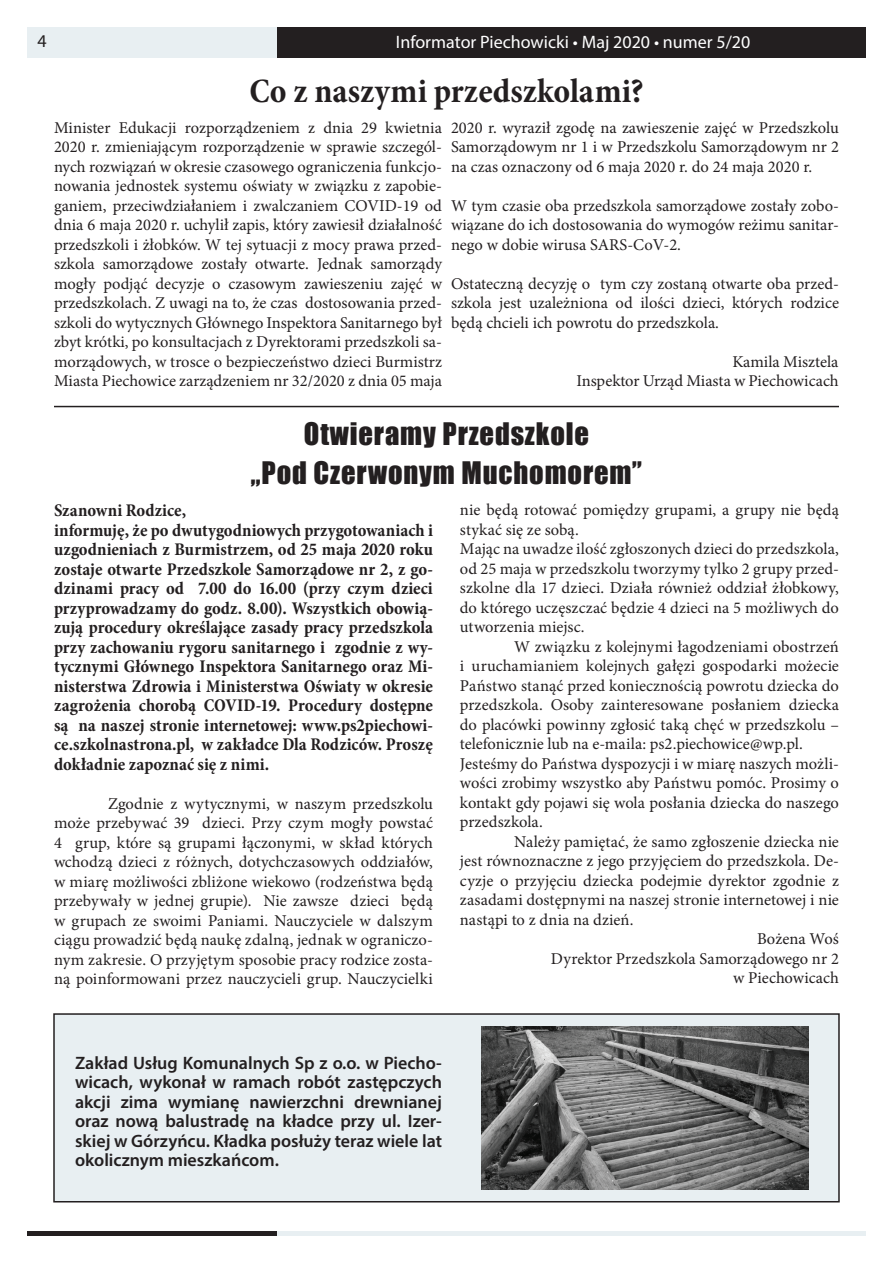
<style>
.page{position:relative;width:893px;height:1263px;background:#fff}
.page>*{position:absolute;margin:0;border:0;box-sizing:border-box;transform-origin:0 0}
.t1{font:700 condensed 34.5px "Minion Pro";letter-spacing:.005em;color:#231f20}
.t2{font:28.5px/39px "Impact";letter-spacing:.03em;color:#231f20;text-align:center}
.t3{font:700 condensed 18px/19.5px "Minion Pro";color:#231f20}
.t4{font:600 18px/19.5px "Myriad Pro";color:#231f20;text-align:justify}
.t5{font:18px "Myriad Pro";color:#fff}
.t6{font:18px "Myriad Pro";color:#231f20}
.t7{font:16.5px/19.5px "Minion Pro";color:#231f20;text-align:justify}
</style>
<div class="page">
<div style="left:276px;top:27px;width:590px;height:30px;background:#231f20"></div>
<div style="left:27px;top:27px;width:249px;height:30px;background:#e8eff2"></div>
<div style="left:276px;top:1231px;width:590px;height:5px;background:#e8eff2"></div>
<div style="left:27px;top:1231px;width:249px;height:5px;background:#231f20"></div>
<div style="left:54px;top:1014px;width:785px;height:188px;background:#e8eff2"></div>
<div style="left:53px;top:1013px;width:787px;height:189px;border:2px solid #231f20"></div>
<img style="left:481px;top:1026px;width:328px;height:164px">
<hr style="left:54px;top:406px;width:785px;height:1px;background:#231f20">
<p class="t6" style="left:38px;top:30px;width:11px">4</p>
<p class="t5" style="left:396px;top:31px;width:356px">Informator Piechowicki • Maj 2020 • numer 5/20</p>
<h1 class="t1" style="left:249px;top:68px;width:396px">Co z naszymi przedszkolami?</h1>
<p class="t7" style="left:54px;top:118px;width:390px">Minister Edukacji rozporządzeniem z dnia 29 kwietnia 2020 r. zmieniającym rozporządzenie w sprawie szczegól&shy;nych rozwiązań w okresie czasowego ograniczenia funkcjo&shy;nowania jednostek systemu oświaty w związku z zapobie&shy;ganiem, przeciwdziałaniem i zwalczaniem COVID-19 od dnia 6 maja 2020 r. uchylił zapis, który zawiesił działalność przedszkoli i żłobków. W tej sytuacji z mocy prawa przed&shy;szkola samorządowe zostały otwarte. Jednak samorządy mogły podjąć decyzje o czasowym zawieszeniu zajęć w przedszkolach. Z uwagi na to, że czas dostosowania przed&shy;szkoli do wytycznych Głównego Inspektora Sanitarnego był zbyt krótki, po konsultacjach z Dyrektorami przedszkoli sa&shy;morządowych, w trosce o bezpieczeństwo dzieci Burmistrz Miasta Piechowice zarządzeniem nr 32/2020 z dnia 05 maja</p>
<p class="t7" style="left:451px;top:118px;width:389px">2020 r. wyraził zgodę na zawieszenie zajęć w Przedszkolu Samorządowym nr 1 i w Przedszkolu Samorządowym nr 2 na czas oznaczony od 6 maja 2020 r. do 24 maja 2020 r.</p>
<p class="t7" style="left:451px;top:196px;width:389px">W tym czasie oba przedszkola samorządowe zostały zobo&shy;wiązane do ich dostosowania do wymogów reżimu sanitar&shy;nego w dobie wirusa SARS-CoV-2.</p>
<p class="t7" style="left:451px;top:274px;width:389px">Ostateczną decyzję o tym czy zostaną otwarte oba przed&shy;szkola jest uzależniona od ilości dzieci, których rodzice będą chcieli ich powrotu do przedszkola.</p>
<p class="t7" style="left:576px;top:352px;width:264px;text-align:right">Kamila Misztela<br>Inspektor Urząd Miasta w Piechowicach</p>
<h2 class="t2" style="left:251px;top:413px;width:393px">Otwieramy Przedszkole<br>„Pod Czerwonym Muchomorem”</h2>
<p class="t3" style="left:54px;top:501px;width:380px">Szanowni Rodzice,<br>informuję, że po dwutygodniowych przygotowaniach i uzgodnieniach z Burmistrzem, od 25 maja 2020 roku zostaje otwarte Przedszkole Samorządowe nr 2, z go&shy;dzinami pracy od 7.00 do 16.00 (przy czym dzieci przyprowadzamy do godz. 8.00). Wszystkich obowią&shy;zują procedury określające zasady pracy przedszkola przy zachowaniu rygoru sanitarnego i zgodnie z wy&shy;tycznymi Głównego Inspektora Sanitarnego oraz Mi&shy;nisterstwa Zdrowia i Ministerstwa Oświaty w okresie zagrożenia chorobą COVID-19. Procedury dostępne są na naszej stronie internetowej: www.ps2piechowi&shy;ce.szkolnastrona.pl, w zakładce Dla Rodziców. Proszę dokładnie zapoznać się z nimi.</p>
<p class="t7" style="left:54px;top:794px;width:380px;text-indent:54px">Zgodnie z wytycznymi, w naszym przedszkolu może przebywać 39 dzieci. Przy czym mogły powstać 4 grup, które są grupami łączonymi, w skład których wchodzą dzieci z różnych, dotychczasowych oddziałów, w miarę możliwości zbliżone wiekowo (rodzeństwa będą przebywały w jednej grupie). Nie zawsze dzieci będą w grupach ze swoimi Paniami. Nauczyciele w dalszym ciągu prowadzić będą naukę zdalną, jednak w ograniczo&shy;nym zakresie. O przyjętym sposobie pracy rodzice zosta&shy;ną poinformowani przez nauczycieli grup. Nauczycielki</p>
<p class="t7" style="left:460px;top:500px;width:380px;text-align:left">nie będą rotować pomiędzy grupami, a grupy nie będą stykać się ze sobą.<br>Mając na uwadze ilość zgłoszonych dzieci do przedszkola, od 25 maja w przedszkolu tworzymy tylko 2 grupy przed&shy;szkolne dla 17 dzieci. Działa również oddział żłobkowy, do którego uczęszczać będzie 4 dzieci na 5 możliwych do utworzenia miejsc.</p>
<p class="t7" style="left:460px;top:637px;width:380px;text-align:left;text-indent:54px">W związku z kolejnymi łagodzeniami obostrzeń i uruchamianiem kolejnych gałęzi gospodarki możecie Państwo stanąć przed koniecznością powrotu dziecka do przedszkola. Osoby zainteresowane posłaniem dziecka do placówki powinny zgłosić taką chęć w przedszkolu – telefonicznie lub na e-maila: ps2.piechowice@wp.pl.<br>Jesteśmy do Państwa dyspozycji i w miarę naszych możli&shy;wości zrobimy wszystko aby Państwu pomóc. Prosimy o kontakt gdy pojawi się wola posłania dziecka do naszego przedszkola.</p>
<p class="t7" style="left:514px;top:832px;width:326px">Należy pamiętać, że samo zgłoszenie dziecka nie</p>
<p class="t7" style="left:460px;top:851px;width:380px">jest równoznaczne z jego przyjęciem do przedszkola. De-</p>
<p class="t7" style="left:460px;top:871px;width:380px">cyzje o przyjęciu dziecka podejmie dyrektor zgodnie z</p>
<p class="t7" style="left:460px;top:890px;width:380px">zasadami dostępnymi na naszej stronie internetowej i nie</p>
<p class="t7" style="left:460px;top:910px;width:175px">nastąpi to z dnia na dzień.</p>
<p class="t7" style="left:757px;top:929px;width:83px">Bożena Woś</p>
<p class="t7" style="left:551px;top:949px;width:289px">Dyrektor Przedszkola Samorządowego nr 2</p>
<p class="t7" style="left:733px;top:968px;width:107px">w Piechowicach</p>
<p class="t4" style="left:75px;top:1053px;width:368px">Zakład Usług Komunalnych Sp z o.o. w Piecho&shy;wicach, wykonał w ramach robót zastępczych akcji zima wymianę nawierzchni drewnianej oraz nową balustradę na kładce przy ul. Izer&shy;skiej w Górzyńcu. Kładka posłuży teraz wiele lat okolicznym mieszkańcom.</p>
</div>
